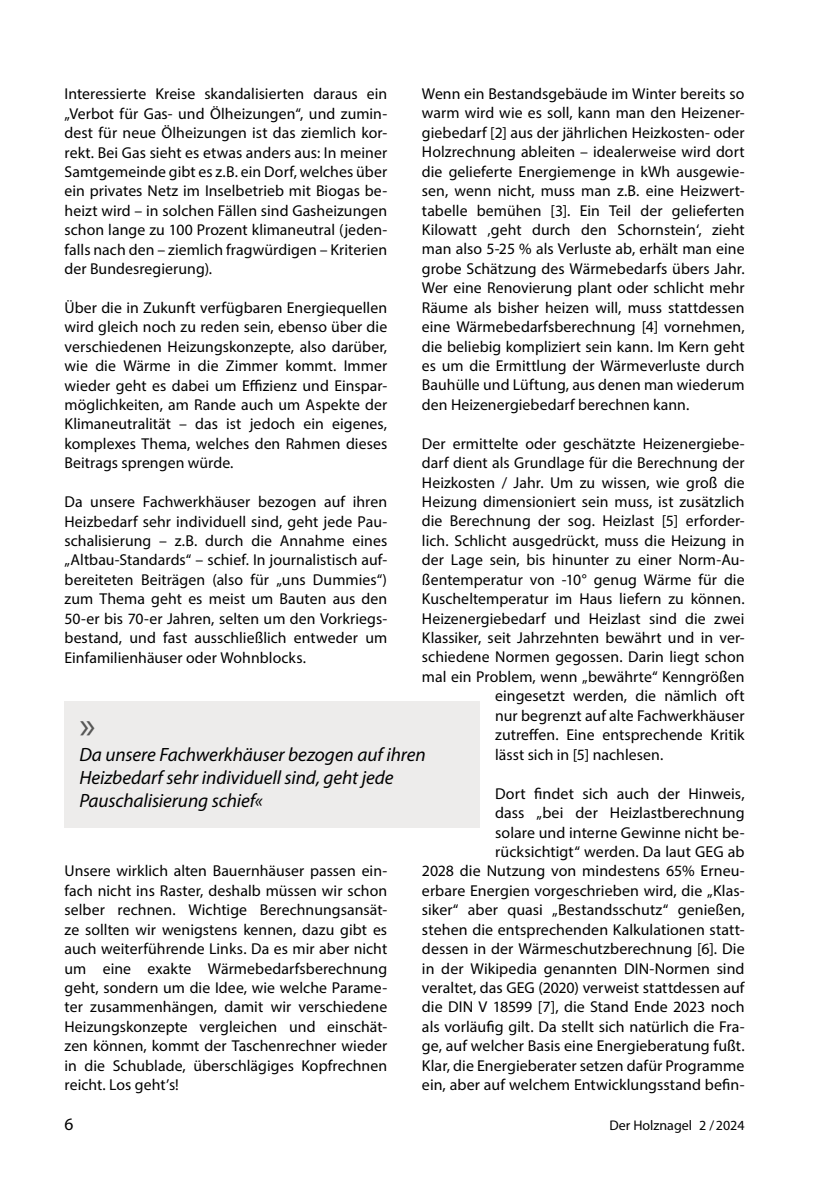
<style>
.page{position:relative;width:834px;height:1181px;background:#fff}
.page>*{position:absolute;margin:0;border:0;box-sizing:border-box;transform-origin:0 0}
.t1{font:38.5px "Myriad Pro";color:#575756}
.t2{font:italic 19.25px/23.1px "Myriad Pro";letter-spacing:-.005em;color:#000}
.t3{font:17.5px "Myriad Pro";color:#000}
.t4{font:15.75px/19.4px "Myriad Pro";letter-spacing:.005em;color:#000;text-align:justify}
.t5{font:14px "Myriad Pro";color:#000}
</style>
<div class="page">
<div style="left:64px;top:701px;width:416px;height:127px;background:#edeceb"></div>
<p class="t4" style="left:422px;top:84px;width:324px">Wenn ein Bestandsgebäude im Winter bereits so warm wird wie es soll, kann man den Heizener&shy;giebedarf [2] aus der jährlichen Heizkosten- oder Holzrechnung ableiten – idealerweise wird dort die gelieferte Energiemenge in kWh ausgewie&shy;sen, wenn nicht, muss man z.B. eine Heizwert&shy;tabelle bemühen [3]. Ein Teil der gelieferten Kilowatt ‚geht durch den Schornstein‘, zieht man also 5-25 % als Verluste ab, erhält man eine grobe Schätzung des Wärmebedarfs übers Jahr.<br>Wer eine Renovierung plant oder schlicht mehr Räume als bisher heizen will, muss stattdessen eine Wärmebedarfsberechnung [4] vornehmen, die beliebig kompliziert sein kann. Im Kern geht es um die Ermittlung der Wärmeverluste durch Bauhülle und Lüftung, aus denen man wiederum den Heizenergiebedarf berechnen kann.</p>
<p class="t4" style="left:422px;top:433px;width:324px">Der ermittelte oder geschätzte Heizenergiebe-</p>
<p class="t4" style="left:422px;top:453px;width:324px">darf dient als Grundlage für die Berechnung der</p>
<p class="t4" style="left:422px;top:472px;width:324px">Heizkosten / Jahr. Um zu wissen, wie groß die</p>
<p class="t4" style="left:422px;top:492px;width:324px">Heizung dimensioniert sein muss, ist zusätzlich</p>
<p class="t4" style="left:422px;top:511px;width:324px">die Berechnung der sog. Heizlast [5] erforder-</p>
<p class="t4" style="left:422px;top:530px;width:324px">lich. Schlicht ausgedrückt, muss die Heizung in</p>
<p class="t4" style="left:422px;top:550px;width:324px">der Lage sein, bis hinunter zu einer Norm-Au-</p>
<p class="t4" style="left:422px;top:569px;width:324px">ßentemperatur von -10° genug Wärme für die</p>
<p class="t4" style="left:422px;top:589px;width:324px">Kuscheltemperatur im Haus liefern zu können.</p>
<p class="t4" style="left:422px;top:608px;width:324px">Heizenergiebedarf und Heizlast sind die zwei</p>
<p class="t4" style="left:422px;top:628px;width:324px">Klassiker, seit Jahrzehnten bewährt und in ver-</p>
<p class="t4" style="left:422px;top:647px;width:324px">schiedene Normen gegossen. Darin liegt schon</p>
<p class="t4" style="left:422px;top:666px;width:324px">mal ein Problem, wenn „bewährte“ Kenngrößen</p>
<p class="t4" style="left:495px;top:686px;width:251px">eingesetzt werden, die nämlich oft</p>
<p class="t4" style="left:495px;top:705px;width:251px">nur begrenzt auf alte Fachwerkhäuser</p>
<p class="t4" style="left:495px;top:725px;width:251px">zutreffen. Eine entsprechende Kritik</p>
<p class="t4" style="left:495px;top:744px;width:169px">lässt sich in [5] nachlesen.</p>
<p class="t4" style="left:422px;top:783px;width:324px;text-align:right">Dort findet sich auch der Hinweis,<br>dass „bei der Heizlastberechnung<br>solare und interne Gewinne nicht be&shy;rücksichtigt“ werden. Da laut GEG ab<br>2028 die Nutzung von mindestens 65% Erneu&shy;erbare Energien vorgeschrieben wird, die „Klas&shy;siker“ aber quasi „Bestandsschutz“ genießen, stehen die entsprechenden Kalkulationen statt&shy;dessen in der Wärmeschutzberechnung [6]. Die in der Wikipedia genannten DIN-Normen sind veraltet, das GEG (2020) verweist stattdessen auf die DIN V 18599 [7], die Stand Ende 2023 noch als vorläufig gilt. Da stellt sich natürlich die Fra&shy;ge, auf welcher Basis eine Energieberatung fußt.<br>Klar, die Energieberater setzen dafür Programme ein, aber auf welchem Entwicklungsstand befin-</p>
<p class="t4" style="left:64px;top:84px;width:324px">Interessierte Kreise skandalisierten daraus ein „Verbot für Gas- und Ölheizungen“, und zumin&shy;dest für neue Ölheizungen ist das ziemlich kor&shy;rekt. Bei Gas sieht es etwas anders aus: In meiner Samtgemeinde gibt es z.B. ein Dorf, welches über ein privates Netz im Inselbetrieb mit Biogas be&shy;heizt wird – in solchen Fällen sind Gasheizungen schon lange zu 100 Prozent klimaneutral (jeden&shy;falls nach den – ziemlich fragwürdigen – Kriterien der Bundesregierung).</p>
<p class="t4" style="left:64px;top:298px;width:324px">Über die in Zukunft verfügbaren Energiequellen wird gleich noch zu reden sein, ebenso über die verschiedenen Heizungskonzepte, also darüber, wie die Wärme in die Zimmer kommt. Immer wieder geht es dabei um Effizienz und Einspar&shy;möglichkeiten, am Rande auch um Aspekte der Klimaneutralität – das ist jedoch ein eigenes, komplexes Thema, welches den Rahmen dieses Beitrags sprengen würde.</p>
<p class="t4" style="left:64px;top:492px;width:324px">Da unsere Fachwerkhäuser bezogen auf ihren Heizbedarf sehr individuell sind, geht jede Pau&shy;schalisierung – z.B. durch die Annahme eines „Altbau-Standards“ – schief. In journalistisch auf&shy;bereiteten Beiträgen (also für „uns Dummies“) zum Thema geht es meist um Bauten aus den 50-er bis 70-er Jahren, selten um den Vorkriegs&shy;bestand, und fast ausschließlich entweder um Einfamilienhäuser oder Wohnblocks.</p>
<h1 class="t1" style="left:79px;top:701px;width:18px">»</h1>
<p class="t2" style="left:79px;top:742px;width:347px">Da unsere Fachwerkhäuser bezogen auf ihren<br>Heizbedarf sehr individuell sind, geht jede<br>Pauschalisierung schief«</p>
<p class="t4" style="left:64px;top:861px;width:324px">Unsere wirklich alten Bauernhäuser passen ein&shy;fach nicht ins Raster, deshalb müssen wir schon selber rechnen. Wichtige Berechnungsansät&shy;ze sollten wir wenigstens kennen, dazu gibt es auch weiterführende Links. Da es mir aber nicht um eine exakte Wärmebedarfsberechnung geht, sondern um die Idee, wie welche Parame&shy;ter zusammenhängen, damit wir verschiedene Heizungskonzepte vergleichen und einschät&shy;zen können, kommt der Taschenrechner wieder in die Schublade, überschlägiges Kopfrechnen reicht. Los geht’s!</p>
<p class="t3" style="left:64px;top:1113px;width:10px">6</p>
<p class="t5" style="left:609px;top:1116px;width:137px">Der Holznagel 2 /2024</p>
</div>
